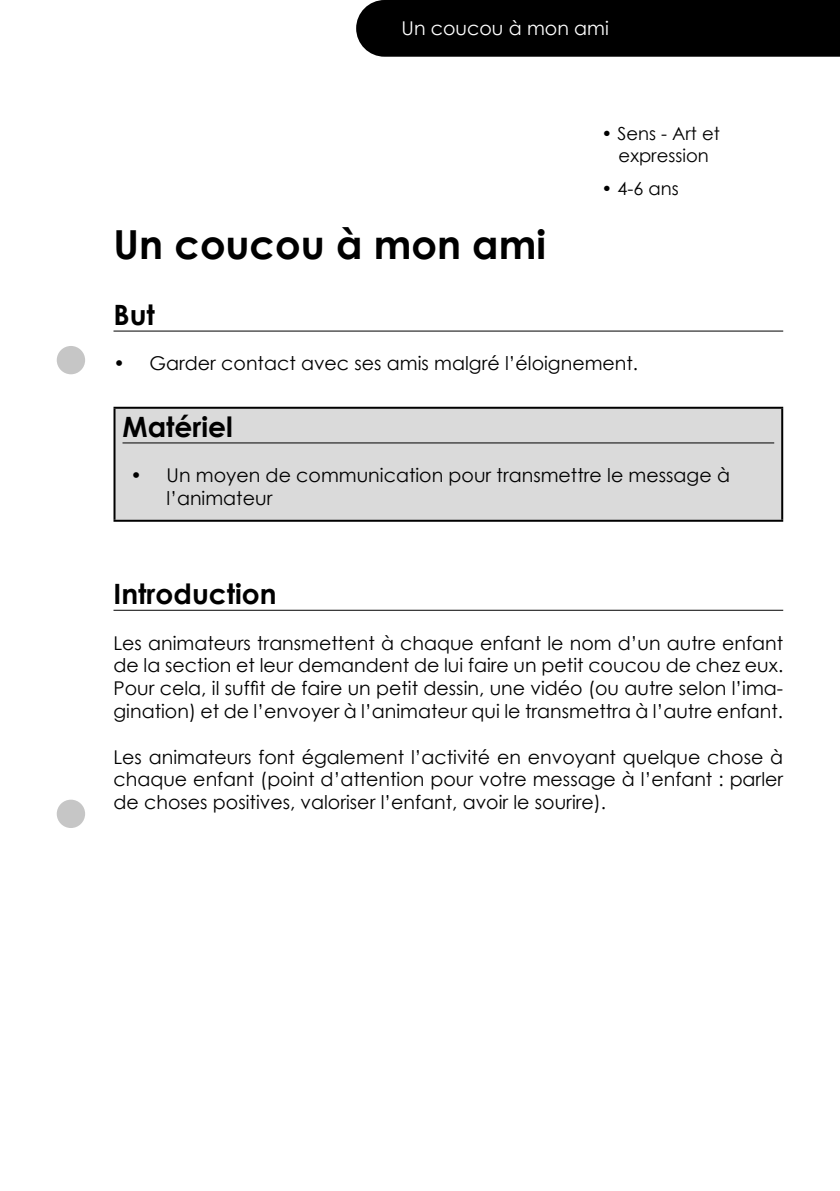
<style>
.page{position:relative;width:840px;height:1191px;background:#fff}
.page>*{position:absolute;margin:0;border:0;box-sizing:border-box;transform-origin:0 0}
.t1{font:700 40px "Century Gothic";color:#000}
.t2{font:700 28px "Century Gothic";color:#000}
.t3{font:19px/22.8px "Century Gothic";color:#000;text-align:justify}
.t4{font:19px "Century Gothic";color:#fff}
.t5{font:18px/22.8px "Century Gothic";color:#000;text-align:center}
</style>
<div class="page">
<div style="left:57px;top:346px;width:28px;height:28px;background:#c6c6c6;border-radius:50%"></div>
<div style="left:57px;top:799px;width:28px;height:29px;background:#c6c6c6;border-radius:50%"></div>
<hr style="left:113px;top:330px;width:669px;height:1px;background:#000">
<hr style="left:113px;top:610px;width:669px;height:1px;background:#000">
<div style="left:114px;top:408px;width:667px;height:113px;background:#dadada"></div>
<hr style="left:113px;top:407px;width:669px;height:2px;background:#000">
<hr style="left:113px;top:409px;width:2px;height:111px;background:#000">
<hr style="left:780px;top:409px;width:2px;height:111px;background:#000">
<hr style="left:113px;top:520px;width:669px;height:2px;background:#000">
<hr style="left:122px;top:442px;width:651px;height:1px;background:#000">
<div style="left:356px;top:0;width:483px;height:57px;background:#000"></div>
<p class="t4" style="left:401px;top:15px;width:209px">Un coucou à mon ami</p>
<h1 class="t1" style="left:113px;top:214px;width:433px">Un coucou à mon ami</h1>
<p class="t5" style="left:601px;top:121px;width:120px">• Sens - Art et expression</p>
<p class="t5" style="left:601px;top:177px;width:79px">• 4-6 ans</p>
<h2 class="t2" style="left:113px;top:293px;width:43px">But</h2>
<p class="t3" style="left:113px;top:352px;width:526px">• Garder contact avec ses amis malgré l’éloignement.</p>
<h2 class="t2" style="left:122px;top:405px;width:112px">Matériel</h2>
<p class="t3" style="left:166px;top:464px;width:564px;text-indent:-36px">• Un moyen de communication pour transmettre le message à l’animateur</p>
<h2 class="t2" style="left:113px;top:572px;width:164px">Introduction</h2>
<p class="t3" style="left:113px;top:631px;width:671px">Les animateurs transmettent à chaque enfant le nom d’un autre enfant de la section et leur demandent de lui faire un petit coucou de chez eux.<br>Pour cela, il suffit de faire un petit dessin, une vidéo (ou autre selon l’ima&shy;gination) et de l’envoyer à l’animateur qui le transmettra à l’autre enfant.</p>
<p class="t3" style="left:113px;top:745px;width:670px">Les animateurs font également l’activité en envoyant quelque chose à chaque enfant (point d’attention pour votre message à l’enfant : parler de choses positives, valoriser l’enfant, avoir le sourire).</p>
</div>
